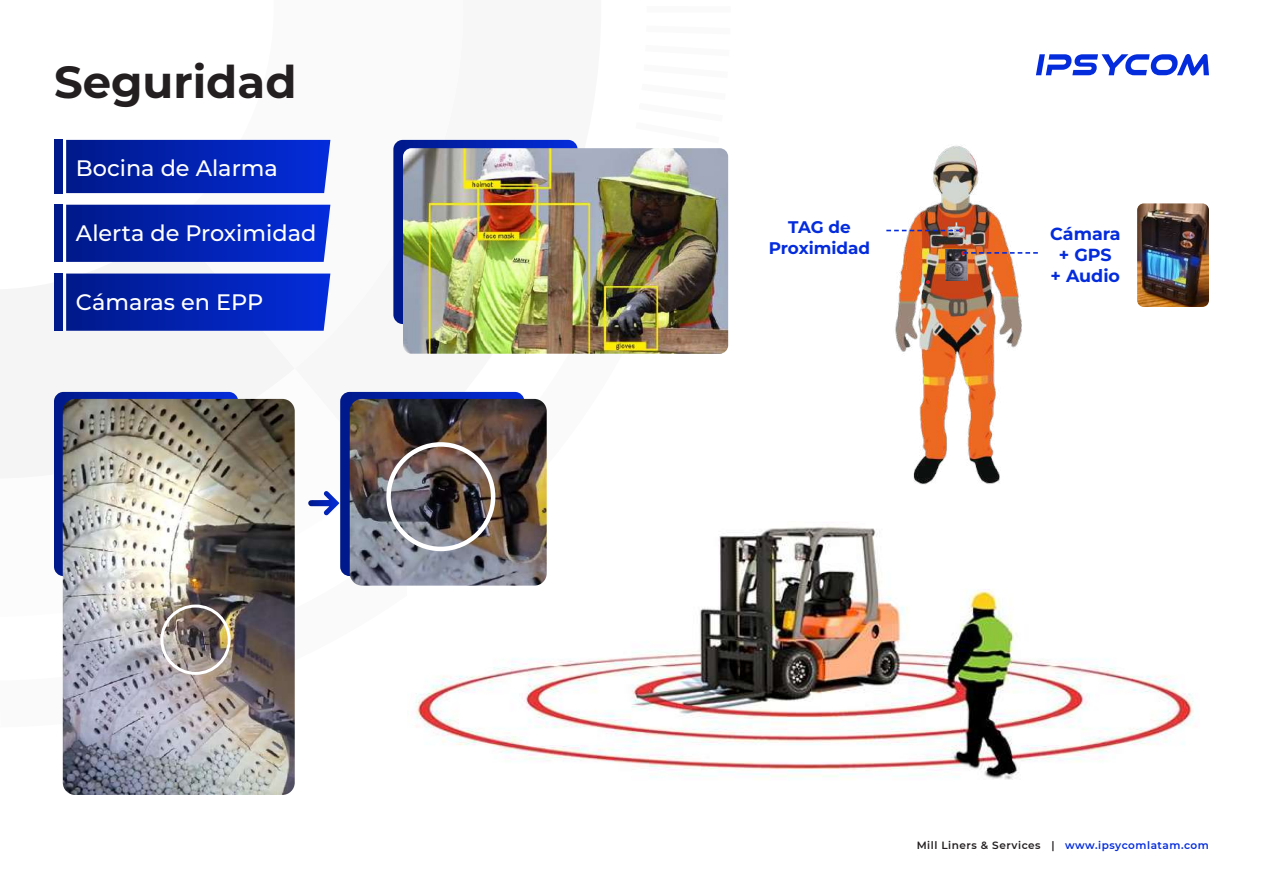
<style>
.page{position:relative;width:1263px;height:893px;background:#fff}
.page>*{position:absolute;margin:0;border:0;box-sizing:border-box;transform-origin:0 0}
.t1{font:700 45px "Montserrat";color:#231f20}
.t2{font:500 22.35px "Montserrat";color:#fff}
.t3{font:700 17.55px/21px "Montserrat";color:#042cdc;text-align:center}
.t4{font:700 16.8px/20.2px "Montserrat";color:#042cdc;text-align:center}
.t5{font:600 10.5px "Montserrat";letter-spacing:.05em;color:#231f20}
.s1{color:#042cdc}
</style>
<div class="page">
<div style="left:647px;top:6px;width:84px;height:7px;background:#fafafa"></div>
<svg style="left:1036px;top:54px;width:173px;height:22px"></svg>
<img style="left:1137px;top:203px;width:72px;height:104px">
<img style="left:895px;top:146px;width:127px;height:339px">
<img style="left:946px;top:250px;width:21px;height:31px">
<img style="left:947px;top:221px;width:18px;height:17px">
<svg style="left:926px;top:280px;width:4px;height:4px"></svg>
<svg style="left:961px;top:251px;width:77px;height:4px"></svg>
<svg style="left:886px;top:228px;width:77px;height:5px"></svg>
<img style="left:426px;top:526px;width:768px;height:254px">
<img style="left:577px;top:148px;width:151px;height:206px">
<img style="left:54px;top:139px;width:523px;height:590px">
<img style="left:63px;top:399px;width:232px;height:396px">
<div style="left:160px;top:605px;width:71px;height:70px;border:3px solid #fff;border-radius:50%"></div>
<h1 class="t1" style="left:54px;top:52px;width:244px">Seguridad</h1>
<p class="t2" style="left:76px;top:153px;width:203px">Bocina de Alarma</p>
<p class="t2" style="left:76px;top:218px;width:242px">Alerta de Proximidad</p>
<p class="t2" style="left:76px;top:287px;width:189px">Cámaras en EPP</p>
<p class="t4" style="left:769px;top:217px;width:103px">TAG de<br>Proximidad</p>
<p class="t3" style="left:1050px;top:223px;width:72px">Cámara + GPS<br>+ Audio</p>
<p class="t5" style="left:917px;top:838px;width:294px">Mill Liners &amp; Services | <span class="s1">www.ipsycomlatam.com</span></p>
</div>
